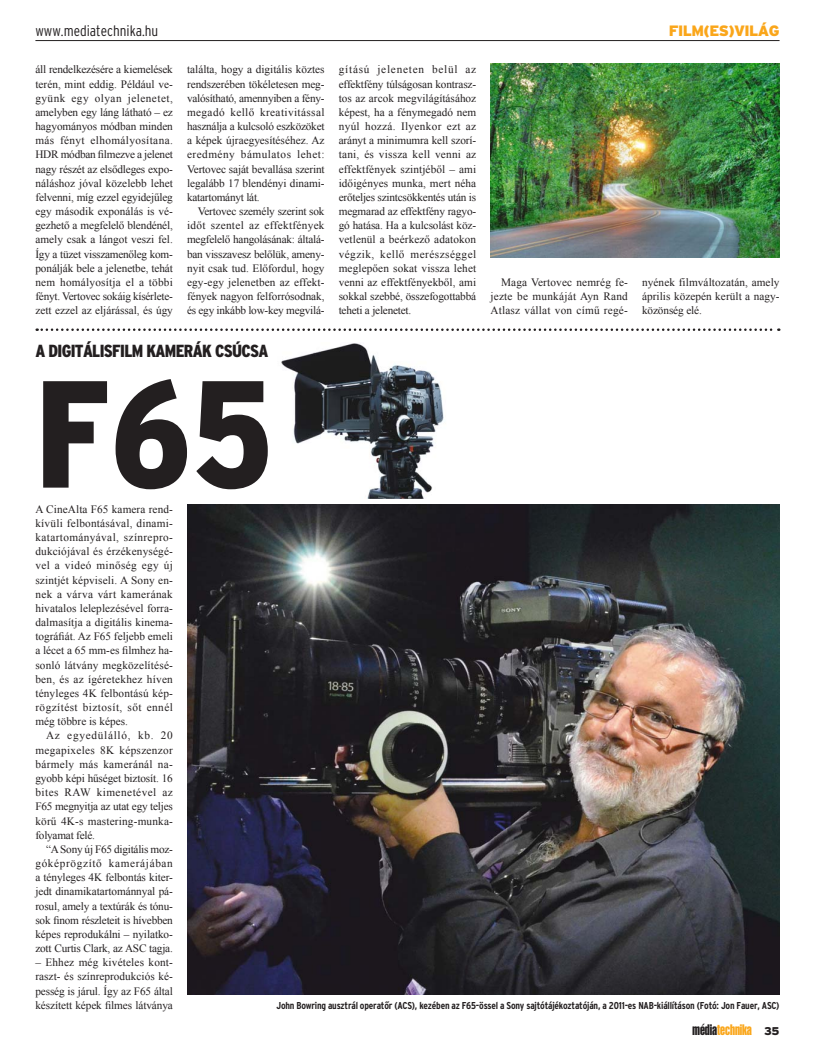
<style>
.page{position:relative;width:815px;height:1063px;background:#fff}
.page>*{position:absolute;margin:0;border:0;box-sizing:border-box;transform-origin:0 0}
.t1{font:900 condensed 152px "Interstate H";color:#231f20}
.t2{font:900 condensed 17.5px "Interstate H";letter-spacing:-.04em;color:#231f20}
.t3{font:300 condensed 15px "Interstate H";color:#231f20}
.t4{font:15px "Helvetica Com H Ext";color:#faa61a}
.t5{font:900 15px "Interstate H";letter-spacing:-.04em;color:#faa61a}
.t6{font:11.25px/14.1px "Times New Roman";letter-spacing:-.005em;color:#231f20;text-align:justify}
.t7{font:700 condensed 10px "Interstate H";letter-spacing:-.02em;color:#231f20}
.s1{color:#231f20}
.s2{font-family:"Interstate H";font-weight:900;font-size:11.25px;color:#231f20}
</style>
<div class="page">
<svg style="left:37px;top:328px;width:742px;height:3px"></svg>
<hr style="left:35px;top:40px;width:745px;height:1px;background:#231f20">
<img style="left:187px;top:505px;width:593px;height:489px">
<img style="left:490px;top:64px;width:290px;height:194px">
<img style="left:281px;top:343px;width:163px;height:156px">
<h3 class="t3" style="left:35px;top:25px;width:124px">www.mediatechnika.hu</h3>
<h3 class="t5" style="left:669px;top:26px;width:112px">FILM(ES)VILÁG</h3>
<p class="t6" style="left:35px;top:62px;width:139px">áll rendelkezésére a kiemelések terén, mint eddig. Például ve&shy;gyünk egy olyan jelenetet, amelyben egy láng látható – ez hagyományos módban minden más fényt elhomályosítana.<br>HDR módban filmezve a jelenet nagy részét az elsődleges expo&shy;náláshoz jóval közelebb lehet felvenni, míg ezzel egyidejűleg egy második exponálás is vé&shy;gezhető a megfelelő blendénél, amely csak a lángot veszi fel.<br>Így a tüzet visszamenőleg kom&shy;ponálják bele a jelenetbe, tehát nem homályosítja el a többi fényt. Vertovec sokáig kísérlete&shy;zett ezzel az eljárással, és úgy</p>
<p class="t6" style="left:187px;top:62px;width:139px">találta, hogy a digitális köztes rendszerében tökéletesen meg&shy;valósítható, amennyiben a fény&shy;megadó kellő kreativitással használja a kulcsoló eszközöket a képek újraegyesítéséhez. Az eredmény bámulatos lehet:<br>Vertovec saját bevallása szerint legalább 17 blendényi dinami&shy;katartományt lát.</p>
<p class="t6" style="left:187px;top:204px;width:139px;text-indent:11px">Vertovec személy szerint sok időt szentel az effektfények megfelelő hangolásának: általá&shy;ban visszavesz belőlük, ameny&shy;nyit csak tud. Előfordul, hogy egy-egy jelenetben az ef fekt&shy;fények nagyon felforrósodnak, és egy inkább low-key megvilá-</p>
<h2 class="t2" style="left:35px;top:344px;width:235px">A DIGITÁLISFILM KAMERÁK CSÚCSA</h2>
<h1 class="t1" style="left:35px;top:377px;width:240px">F65</h1>
<p class="t6" style="left:339px;top:62px;width:139px">gítású jeleneten belül az effektfény túlságosan kontrasz&shy;tos az arcok megvilágításához képest, ha a fénymegadó nem nyúl hozzá. Ilyenkor ezt az arányt a minimumra kell szorí&shy;tani, és vissza kell venni az effektfények szintjéből – ami időigényes munka, mert néha erőteljes szintcsökkentés után is megmarad az effektfény ragyo&shy;gó hatása. Ha a kulcsolást köz&shy;vetlenül a beérkező adatokon végzik, kellő merészséggel meglepően sokat vissza lehet venni az effektfényekből, ami sokkal szebbé, összefogottabbá teheti a jelenetet.</p>
<p class="t6" style="left:490px;top:275px;width:139px;text-indent:11px">Maga Vertovec nemrég fe&shy;jezte be munkáját Ayn Rand Atlasz vállat von című regé-</p>
<p class="t6" style="left:642px;top:275px;width:139px">nyének filmváltozatán, amely április közepén került a nagy&shy;közönség elé.</p>
<p class="t6" style="left:35px;top:502px;width:139px">A CineAlta F65 kamera rend&shy;kívüli felbontásával, dinami&shy;katartományával, színrepro&shy;dukciójával és érzékenységé&shy;vel a videó minőség egy új szintjét képviseli. A Sony en&shy;nek a várva várt kamerának hivatalos leleplezésével forra&shy;dalmasítja a digitális kinema&shy;tográfiát. Az F65 feljebb emeli a lécet a 65 mm-es filmhez ha&shy;sonló látvány megközelítésé&shy;ben, és az ígéretekhez híven tényleges 4K felbontású kép&shy;rögzítést biztosít, sőt ennél még többre is képes.</p>
<p class="t6" style="left:35px;top:729px;width:139px;text-indent:11px">Az egyedülálló, kb. 20 megapixeles 8K képszenzor bármely más kameránál na&shy;gyobb képi hűséget biztosít. 16 bites RAW kimenetével az F65 megnyitja az utat egy teljes körű 4K-s mastering-munka&shy;folyamat felé.</p>
<p class="t6" style="left:35px;top:842px;width:139px;text-indent:11px">“A Sony új F65 digitális moz&shy;góképrögzítő kamerájában a tényleges 4K felbontás kiter&shy;jedt dinamikatartománnyal pá&shy;rosul, amely a textúrák és tónu&shy;sok finom részleteit is hívebben képes reprodukálni – nyilatko&shy;zott Curtis Clark, az ASC tagja.</p>
<p class="t6" style="left:35px;top:955px;width:139px">– Ehhez még kivételes kont&shy;raszt- és színreprodukciós ké&shy;pesség is járul. Így az F65 által készített képek filmes látványa</p>
<p class="t7" style="left:276px;top:1002px;width:505px">John Bowring ausztrál operatőr (ACS), kezében az F65-össel a Sony sajtótájékoztatóján, a 2011-es NAB-kiállításon (Fotó: Jon Fauer, ASC)</p>
<h3 class="t4" style="left:692px;top:1023px;width:89px"><span class="s1">média</span>technika <span class="s2">35</span></h3>
</div>
